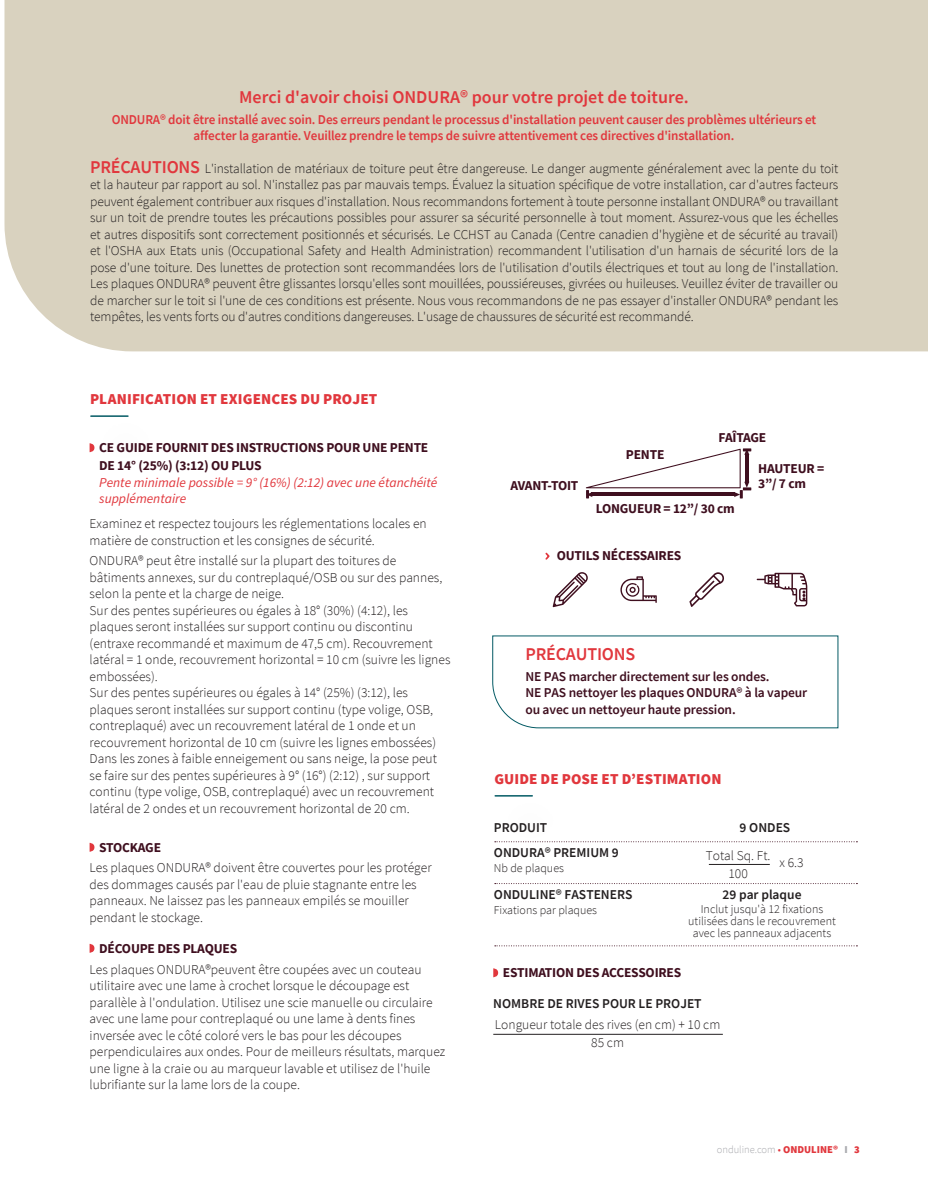
<style>
.page{position:relative;width:928px;height:1182px;background:#fff}
.page>*{position:absolute;margin:0;border:0;box-sizing:border-box;transform-origin:0 0}
.t1{font:600 18px "Source Sans Pro";color:#e1373d}
.t2{font:900 15px "Source Sans Pro";letter-spacing:.01em;color:#e1373d}
.t3{font:300 13.5px/16.5px "Source Sans Pro";color:#231f20}
.t4{font:600 13.5px/16.5px "Source Sans Pro";letter-spacing:-.01em;color:#e1373d;text-align:center}
.t5{font:700 13.5px/18px "Source Sans Pro";letter-spacing:-.015em;color:#3f0f1f}
.t6{font:600 13.5px/16.5px "Source Sans Pro";letter-spacing:-.01em;color:#3f0f1f}
.t7{font:600 13.5px/25px "Source Sans Pro";color:#231f20}
.t8{font:italic 13.5px/16.5px "Source Sans Pro";color:#e1373d}
.t9{font:300 12px/12px "Source Sans Pro";color:#231f20;text-align:center}
.t10{font:300 10.5px "Source Sans Pro";color:#a8a9ad}
.s1{font-weight:600;font-size:18px;color:#e1373d}
.s2{font-weight:400;color:#e1373d}
.s3{font-weight:900;color:#e1373d}
.s4{font-weight:900}
</style>
<div class="page">
<div style="left:4px;top:0;width:923px;height:351px;background:#d9d2bf"></div>
<svg style="left:492px;top:635px;width:346px;height:94px"></svg>
<hr style="left:91px;top:415px;width:37px;height:2px;background:#035a64">
<hr style="left:495px;top:795px;width:37px;height:1px;background:#035a64">
<svg style="left:90px;top:443px;width:4px;height:9px"></svg>
<svg style="left:90px;top:843px;width:4px;height:9px"></svg>
<svg style="left:90px;top:944px;width:4px;height:9px"></svg>
<svg style="left:493px;top:968px;width:5px;height:9px"></svg>
<svg style="left:545px;top:552px;width:5px;height:8px"></svg>
<svg style="left:552px;top:572px;width:35px;height:35px"></svg>
<svg style="left:620px;top:576px;width:36px;height:27px"></svg>
<svg style="left:689px;top:572px;width:35px;height:35px"></svg>
<svg style="left:756px;top:573px;width:51px;height:33px"></svg>
<hr style="left:708px;top:864px;width:61px;height:1px;background:#231f20">
<hr style="left:493px;top:1034px;width:229px;height:1px;background:#231f20">
<svg style="left:495px;top:841px;width:362px;height:1px"></svg>
<svg style="left:495px;top:883px;width:362px;height:1px"></svg>
<svg style="left:495px;top:945px;width:362px;height:1px"></svg>
<svg style="left:585px;top:448px;width:166px;height:50px"></svg>
<svg style="left:922px;top:0;width:6px;height:5px"></svg>
<h1 class="t1" style="left:239px;top:85px;width:451px">Merci d'avoir choisi ONDURA® pour votre projet de toiture.</h1>
<p class="t4" style="left:112px;top:111px;width:706px">ONDURA® doit être installé avec soin. Des erreurs pendant le processus d'installation peuvent causer des problèmes ultérieurs et affecter la garantie. Veuillez prendre le temps de suivre attentivement ces directives d'installation.</p>
<p class="t3" style="left:90px;top:160px;width:749px;text-align:justify"><span class="s1">PRÉCAUTIONS</span> L'installation de matériaux de toiture peut être dangereuse. Le danger augmente généralement avec la pente du toit et la hauteur par rapport au sol. N'installez pas par mauvais temps. Évaluez la situation spécifique de votre installation, car d'autres facteurs peuvent également contribuer aux risques d'installation. Nous recommandons fortement à toute personne installant ONDURA® ou travaillant sur un toit de prendre toutes les précautions possibles pour assurer sa sécurité personnelle à tout moment. Assurez-vous que les échelles et autres dispositifs sont correctement positionnés et sécurisés. Le CCHST au Canada (Centre canadien d'hygiène et de sécurité au travail) et l'OSHA aux Etats unis (Occupational Safety and Health Administration) recommandent l'utilisation d'un harnais de sécurité lors de la pose d'une toiture. Des lunettes de protection sont recommandées lors de l'utilisation d'outils électriques et tout au long de l'installation.<br>Les plaques ONDURA® peuvent être glissantes lorsqu'elles sont mouillées, poussiéreuses, givrées ou huileuses. Veuillez éviter de travailler ou de marcher sur le toit si l'une de ces conditions est présente. Nous vous recommandons de ne pas essayer d'installer ONDURA® pendant les tempêtes, les vents forts ou d'autres conditions dangereuses. L'usage de chaussures de sécurité est recommandé.</p>
<p class="t2" style="left:90px;top:389px;width:289px">PLANIFICATION ET EXIGENCES DU PROJET</p>
<p class="t5" style="left:99px;top:438px;width:330px">CE GUIDE FOURNIT DES INSTRUCTIONS POUR UNE PENTE<br>DE 14° (25%) (3:12) OU PLUS</p>
<p class="t8" style="left:99px;top:474px;width:339px">Pente minimale possible = 9° (16%) (2:12) avec une étanchéité supplémentaire</p>
<p class="t3" style="left:90px;top:515px;width:339px">Examinez et respectez toujours les réglementations locales en matière de construction et les consignes de sécurité.</p>
<p class="t3" style="left:90px;top:553px;width:362px">ONDURA® peut être installé sur la plupart des toitures de bâtiments annexes, sur du contreplaqué/OSB ou sur des pannes, selon la pente et la charge de neige.<br>Sur des pentes supérieures ou égales à 18° (30%) (4:12), les plaques seront installées sur support continu ou discontinu (entraxe recommandé et maximum de 47,5 cm). Recouvrement latéral = 1 onde, recouvrement horizontal = 10 cm (suivre les lignes embossées).<br>Sur des pentes supérieures ou égales à 14° (25%) (3:12), les plaques seront installées sur support continu (type volige, OSB, contreplaqué) avec un recouvrement latéral de 1 onde et un recouvrement horizontal de 10 cm (suivre les lignes embossées)<br>Dans les zones à faible enneigement ou sans neige, la pose peut se faire sur des pentes supérieures à 9° (16°) (2:12) , sur support continu (type volige, OSB, contreplaqué) avec un recouvrement latéral de 2 ondes et un recouvrement horizontal de 20 cm.</p>
<p class="t5" style="left:99px;top:838px;width:63px">STOCKAGE</p>
<p class="t3" style="left:90px;top:860px;width:343px">Les plaques ONDURA® doivent être couvertes pour les protéger des dommages causés par l'eau de pluie stagnante entre les panneaux. Ne laissez pas les panneaux empilés se mouiller pendant le stockage.</p>
<p class="t5" style="left:99px;top:939px;width:139px">DÉCOUPE DES PLAQUES</p>
<p class="t3" style="left:90px;top:961px;width:357px">Les plaques ONDURA®peuvent être coupées avec un couteau utilitaire avec une lame à crochet lorsque le découpage est parallèle à l'ondulation. Utilisez une scie manuelle ou circulaire avec une lame pour contreplaqué ou une lame à dents fines inversée avec le côté coloré vers le bas pour les découpes perpendiculaires aux ondes. Pour de meilleurs résultats, marquez une ligne à la craie ou au marqueur lavable et utilisez de l'huile lubrifiante sur la lame lors de la coupe.</p>
<p class="t5" style="left:510px;top:477px;width:69px">AVANT-TOIT</p>
<p class="t5" style="left:718px;top:428px;width:49px">FAÎTAGE</p>
<p class="t5" style="left:758px;top:461px;width:68px;line-height:15px">HAUTEUR =<br>3”/ 7 cm</p>
<p class="t5" style="left:595px;top:500px;width:141px">LONGUEUR = 12”/ 30 cm</p>
<p class="t5" style="left:626px;top:446px;width:40px">PENTE</p>
<p class="t5" style="left:556px;top:546px;width:126px">OUTILS NÉCESSAIRES</p>
<h1 class="t1" style="left:525px;top:642px;width:111px">PRÉCAUTIONS</h1>
<p class="t6" style="left:525px;top:668px;width:283px">NE PAS marcher directement sur les ondes.<br>NE PAS nettoyer les plaques ONDURA® à la vapeur ou avec un nettoyeur haute pression.</p>
<p class="t2" style="left:494px;top:769px;width:228px">GUIDE DE POSE ET D’ESTIMATION</p>
<p class="t7" style="left:494px;top:815px;width:126px">PRODUIT<br>ONDURA® PREMIUM 9</p>
<p class="t9" style="left:494px;top:862px;width:72px">Nb de plaques</p>
<p class="t7" style="left:494px;top:882px;width:140px">ONDULINE® FASTENERS</p>
<p class="t9" style="left:494px;top:904px;width:105px">Fixations par plaques</p>
<p class="t7" style="left:739px;top:815px;width:52px">9 ONDES</p>
<p class="t3" style="left:705px;top:846px;width:66px;line-height:18px;text-align:center">Total Sq. Ft.<br>100</p>
<p class="t3" style="left:779px;top:854px;width:26px">x 6.3</p>
<p class="t7" style="left:722px;top:882px;width:81px">29 par plaque</p>
<p class="t9" style="left:688px;top:903px;width:149px">Inclut jusqu'à 12 fixations utilisées dans le recouvrement avec les panneaux adjacents</p>
<p class="t5" style="left:503px;top:963px;width:180px">ESTIMATION DES ACCESSOIRES</p>
<p class="t7" style="left:493px;top:991px;width:210px">NOMBRE DE RIVES POUR LE PROJET</p>
<p class="t3" style="left:495px;top:1016px;width:227px;line-height:18px;text-align:center">Longueur totale des rives (en cm) + 10 cm<br>85 cm</p>
<p class="t10" style="left:716px;top:1143px;width:144px">onduline.com <span class="s2">•</span> <span class="s3">ONDULINE®</span> <span class="s4">I</span> <span class="s3">3</span></p>
</div>
